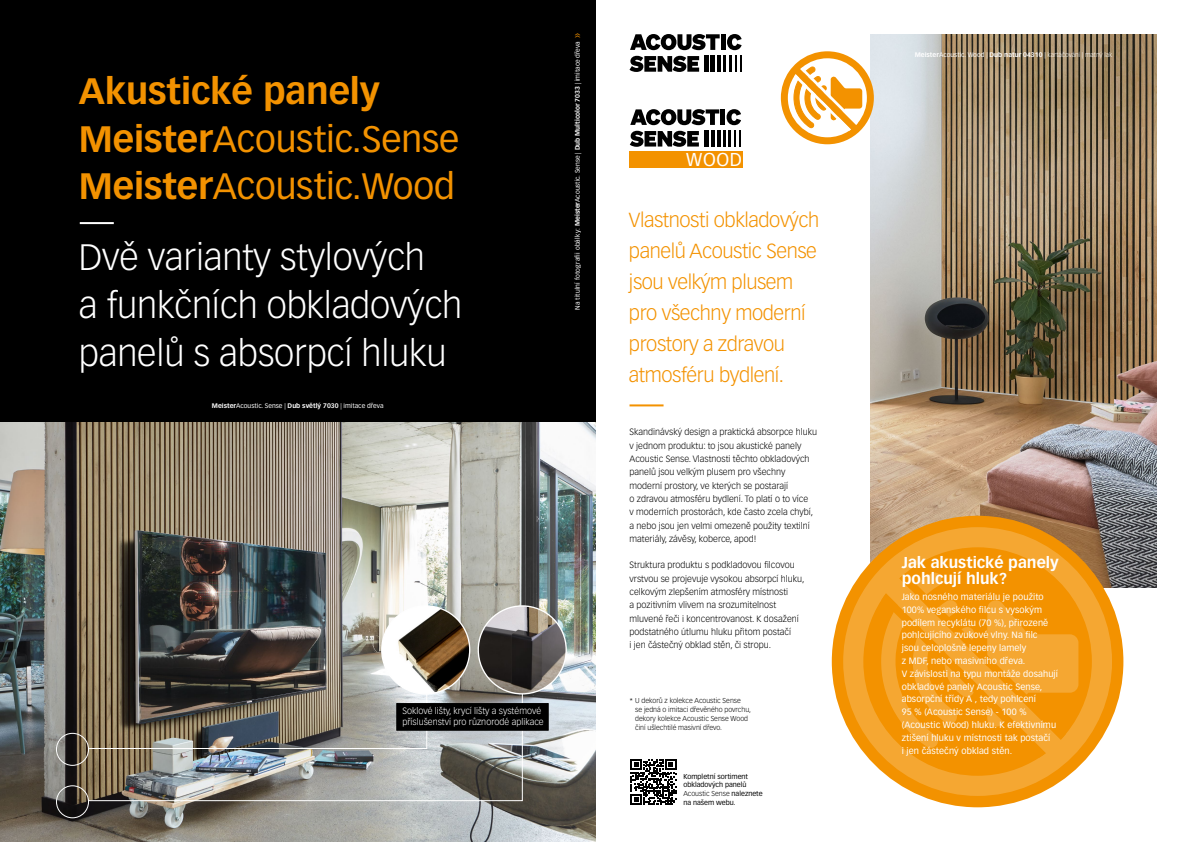
<style>
.page{position:relative;width:1191px;height:842px;background:#fff}
.page>*{position:absolute;margin:0;border:0;box-sizing:border-box;transform-origin:0 0}
.t1{font:300 36.1px/47.8px "Vectora Meister Werke";letter-spacing:-.005em;color:#fff}
.t2{font:700 36.1px/47.8px "Vectora Meister Werke";letter-spacing:-.005em;color:#f39200}
.t3{font:300 20px/31px "Vectora Meister Werke";letter-spacing:-.02em;color:#f39200}
.t4{font:18.3px "Vectora Meister Werke";color:#fff}
.t5{font:700 15.5px/16.2px "Vectora Meister Werke";color:#fff}
.t6{font:300 9px/13.3px "Vectora Meister Werke";color:#000}
.t7{font:9px/12.8px "Vectora Meister Werke";letter-spacing:.01em;color:#fff}
.t8{font:300 9px/10.8px "Vectora Meister Werke";color:#fff}
.t9{font:300 7px/9px "Vectora Meister Werke";color:#000}
.t10{font:7px/8.8px "Vectora Meister Werke";color:#000}
.t11{font:6.5px "Vectora Meister Werke";color:#fff}
.t12{font:700 6.5px "Vectora Meister Werke";color:#fff}
.s1{font-weight:400}
.s2{font-weight:700}
.s3{font-weight:300;font-size:11.8px;color:#f39200}
.s4{font-weight:300}
</style>
<div class="page">
<img style="left:0;top:421px;width:595px;height:421px">
<img style="left:870px;top:34px;width:287px;height:553px">
<div style="left:0;top:0;width:595px;height:421px;background:#000"></div>
<hr style="left:629px;top:404px;width:34px;height:2px;background:#f39200">
<div style="left:831px;top:516px;width:292px;height:291px;background:#f39200;border-radius:50%"></div>
<hr style="left:80px;top:222px;width:34px;height:2px;background:#fff">
<svg style="left:630px;top:759px;width:46px;height:46px"></svg>
<svg style="left:781px;top:51px;width:93px;height:93px"></svg>
<svg style="left:843px;top:527px;width:269px;height:269px"></svg>
<svg style="left:880px;top:572px;width:198px;height:186px"></svg>
<img style="left:88px;top:674px;width:435px;height:128px">
<img style="left:88px;top:666px;width:340px;height:83px">
<div style="left:56px;top:785px;width:33px;height:33px;border:1px solid #fff;border-radius:50%"></div>
<div style="left:56px;top:733px;width:33px;height:33px;border:1px solid #fff;border-radius:50%"></div>
<svg style="left:629px;top:56px;width:70px;height:16px"></svg>
<svg style="left:630px;top:34px;width:89px;height:16px"></svg>
<div style="left:721px;top:34px;width:5px;height:16px;background:#000"></div>
<svg style="left:727px;top:34px;width:14px;height:16px"></svg>
<div style="left:704px;top:56px;width:5px;height:16px;background:#000"></div>
<hr style="left:711px;top:56px;width:4px;height:16px;background:#000">
<hr style="left:717px;top:56px;width:3px;height:16px;background:#000">
<hr style="left:723px;top:56px;width:3px;height:16px;background:#000">
<svg style="left:729px;top:56px;width:12px;height:16px"></svg>
<svg style="left:630px;top:131px;width:69px;height:16px"></svg>
<svg style="left:630px;top:109px;width:89px;height:16px"></svg>
<div style="left:720px;top:109px;width:5px;height:16px;background:#000"></div>
<svg style="left:726px;top:109px;width:15px;height:16px"></svg>
<hr style="left:704px;top:131px;width:4px;height:16px;background:#000">
<svg style="left:711px;top:131px;width:3px;height:16px"></svg>
<hr style="left:717px;top:131px;width:3px;height:16px;background:#000">
<hr style="left:723px;top:131px;width:3px;height:16px;background:#000">
<hr style="left:728px;top:131px;width:3px;height:16px;background:#000">
<svg style="left:734px;top:131px;width:7px;height:16px"></svg>
<div style="left:629px;top:152px;width:114px;height:16px;background:#f39200"></div>
<div style="left:396px;top:703px;width:153px;height:28px;background:#000;border:1px solid #000"></div>
<img style="left:478px;top:606px;width:88px;height:88px;border-radius:44px">
<img style="left:382px;top:606px;width:88px;height:88px;border-radius:44px">
<h1 class="t2" style="left:79px;top:67px;width:382px">Akustické panely<br>Meister<span class="s1">Acoustic.Sense<br></span>Meister<span class="s1">Acoustic.Wood</span></h1>
<h1 class="t1" style="left:79px;top:233px;width:385px">Dvě varianty stylových<br>a funkčních obkladových panelů s absorpcí hluku</h1>
<p class="t11" style="left:212px;top:402px;width:173px"><span class="s2">Meister</span>Acoustic. Sense | <span class="s2">Dub světlý 7030</span> | imitace dřeva</p>
<p class="t11" style="left:573px;top:310px;width:279px;rotate:-90deg">Na titulní fotografii obálky: <span class="s2">Meister</span>Acoustic. Sense | <span class="s2">Dub Multicolor 7033</span> | imitace dřeva <span class="s3">»</span></p>
<p class="t8" style="left:402px;top:706px;width:143px">Soklové lišty, krycí lišty a systémové příslušenství pro různorodé aplikace</p>
<h3 class="t4" style="left:686px;top:149px;width:57px">WOOD</h3>
<h2 class="t3" style="left:629px;top:204px;width:192px">Vlastnosti obkladových panelů Acoustic Sense jsou velkým plusem pro všechny moderní prostory a zdravou atmosféru bydlení.</h2>
<p class="t6" style="left:629px;top:425px;width:189px">Skandinávský design a praktická absorpce hluku v jednom produktu: to jsou akustické panely Acoustic Sense. Vlastnosti těchto obkladových panelů jsou velkým plusem pro všechny moderní prostory, ve kterých se postarají<br>o zdravou atmosféru bydlení. To platí o to více<br>v moderních prostorách, kde často zcela chybí, a nebo jsou jen velmi omezeně použity textilní materiály, závěsy, koberce, apod!</p>
<p class="t6" style="left:629px;top:559px;width:177px">Struktura produktu s podkladovou filcovou vrstvou se projevuje vysokou absorpcí hluku, celkovým zlepšením atmosféry místnosti<br>a pozitivním vlivem na srozumitelnost mluvené řeči i koncentrovanost. K dosažení podstatného útlumu hluku přitom postačí<br>i jen částečný obklad stěn, či stropu.</p>
<p class="t9" style="left:635px;top:696px;width:117px;text-indent:-6px">* U dekorů z kolekce Acoustic Sense<br>se jedná o imitaci dřevěného povrchu, dekory kolekce Acoustic Sense Wood činí ušlechtilé masivní dřevo.</p>
<p class="t10" style="left:683px;top:772px;width:81px">Kompletní sortiment obkladových panelů<br><span class="s4">Acoustic Sense</span> naleznete na našem webu.</p>
<p class="t12" style="left:914px;top:51px;width:199px">Meister<span class="s1">Acoustic. Wood |</span> Dub natur 04310 <span class="s1">|</span> <span class="s4">kartáčování | matný lak</span></p>
<h3 class="t5" style="left:901px;top:554px;width:159px">Jak akustické panely pohlcují hluk?</h3>
<p class="t7" style="left:901px;top:590px;width:158px">Jako nosného materiálu je použito 100% veganského filcu s vysokým podílem recyklátu (70 %), přirozeně pohlcujícího zvukové vlny. Na filc<br>jsou celoplošně lepeny lamely<br>z MDF, nebo masivního dřeva.<br>V závislosti na typu montáže dosahují obkladové panely Acoustic Sense, absorpční třídy A , tedy pohlcení<br>95 % (Acoustic Sense) - 100 % (Acoustic Wood) hluku. K efektivnímu ztišení hluku v místnosti tak postačí<br>i jen částečný obklad stěn.</p>
</div>
